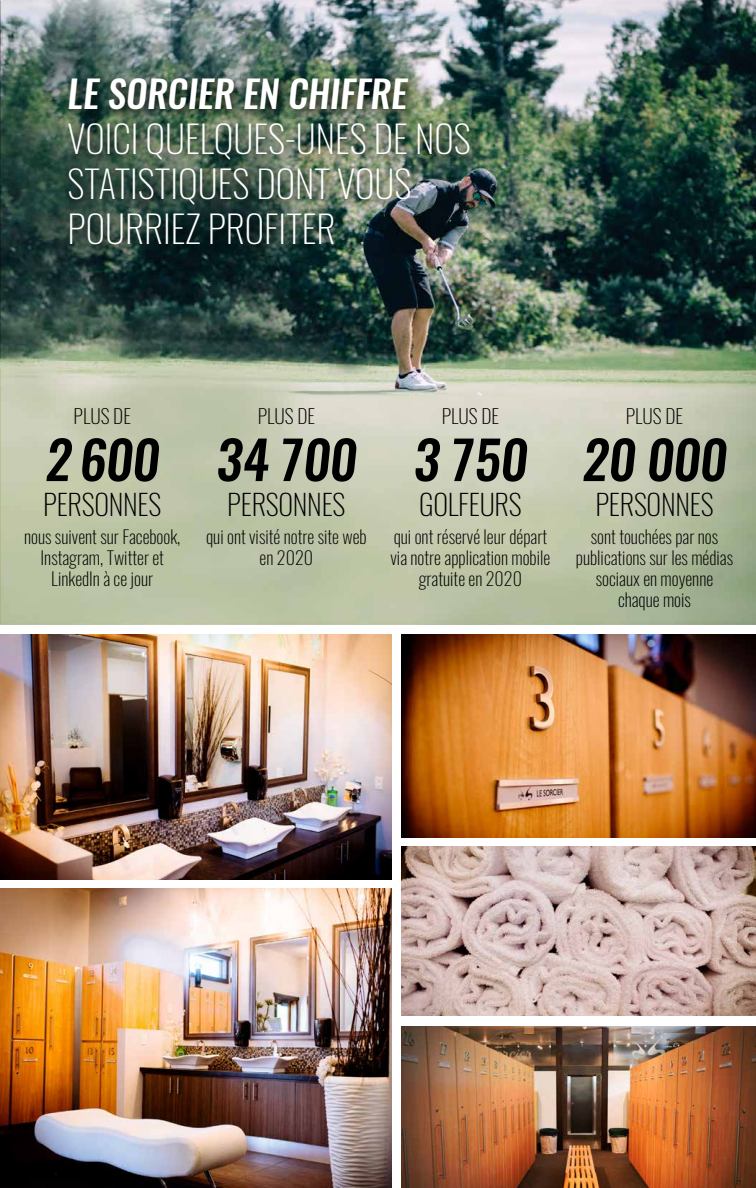
<style>
.page{position:relative;width:756px;height:1188px;background:#fff}
.page>*{position:absolute;margin:0;border:0;box-sizing:border-box;transform-origin:0 0}
.t1{font:italic 500 52.5px "Oswald";letter-spacing:-.01em;color:#000}
.t2{font:200 37.5px/45px "Oswald";color:#fff}
.t3{font:italic 500 37.5px "Oswald";color:#fff}
.t4{font:200 28.5px "Oswald";letter-spacing:-.01em;color:#000}
.t5{font:200 19.5px "Oswald";color:#000}
.t6{font:200 18px/21px "Oswald";color:#000;text-align:center}
</style>
<div class="page">
<img style="left:0;top:0;width:756px;height:624px">
<img style="left:0;top:889px;width:392px;height:299px">
<img style="left:401px;top:634px;width:355px;height:203px">
<img style="left:401px;top:847px;width:355px;height:168px">
<img style="left:0;top:634px;width:392px;height:245px">
<img style="left:402px;top:1026px;width:354px;height:162px">
<div style="left:62px;top:72px;width:420px;height:186px;background:#000;opacity:.92"></div>
<h2 class="t3" style="left:68px;top:68px;width:341px">LE SORCIER EN CHIFFRE</h2>
<h2 class="t2" style="left:68px;top:112px;width:405px">VOICI QUELQUES-UNES DE NOS<br>STATISTIQUES DONT VOUS<br>POURRIEZ PROFITER</h2>
<p class="t5" style="left:74px;top:399px;width:59px">PLUS DE</p>
<h1 class="t1" style="left:45px;top:423px;width:116px">2 600</h1>
<h3 class="t4" style="left:43px;top:479px;width:120px">PERSONNES</h3>
<p class="t6" style="left:24px;top:524px;width:158px">nous suivent sur Facebook,<br>Instagram, Twitter et<br>LinkedIn à ce jour</p>
<p class="t5" style="left:258px;top:399px;width:59px">PLUS DE</p>
<h1 class="t1" style="left:216px;top:423px;width:142px">34 700</h1>
<h3 class="t4" style="left:227px;top:479px;width:120px">PERSONNES</h3>
<p class="t6" style="left:206px;top:524px;width:162px">qui ont visité notre site web en 2020</p>
<p class="t5" style="left:442px;top:399px;width:59px">PLUS DE</p>
<h1 class="t1" style="left:413px;top:423px;width:116px">3 750</h1>
<h3 class="t4" style="left:419px;top:479px;width:104px">GOLFEURS</h3>
<p class="t6" style="left:391px;top:524px;width:161px">qui ont réservé leur départ via notre application mobile gratuite en 2020</p>
<p class="t5" style="left:626px;top:399px;width:59px">PLUS DE</p>
<h1 class="t1" style="left:582px;top:423px;width:146px">20 000</h1>
<h3 class="t4" style="left:595px;top:479px;width:120px">PERSONNES</h3>
<p class="t6" style="left:576px;top:524px;width:159px">sont touchées par nos publications sur les médias sociaux en moyenne chaque mois</p>
</div>
